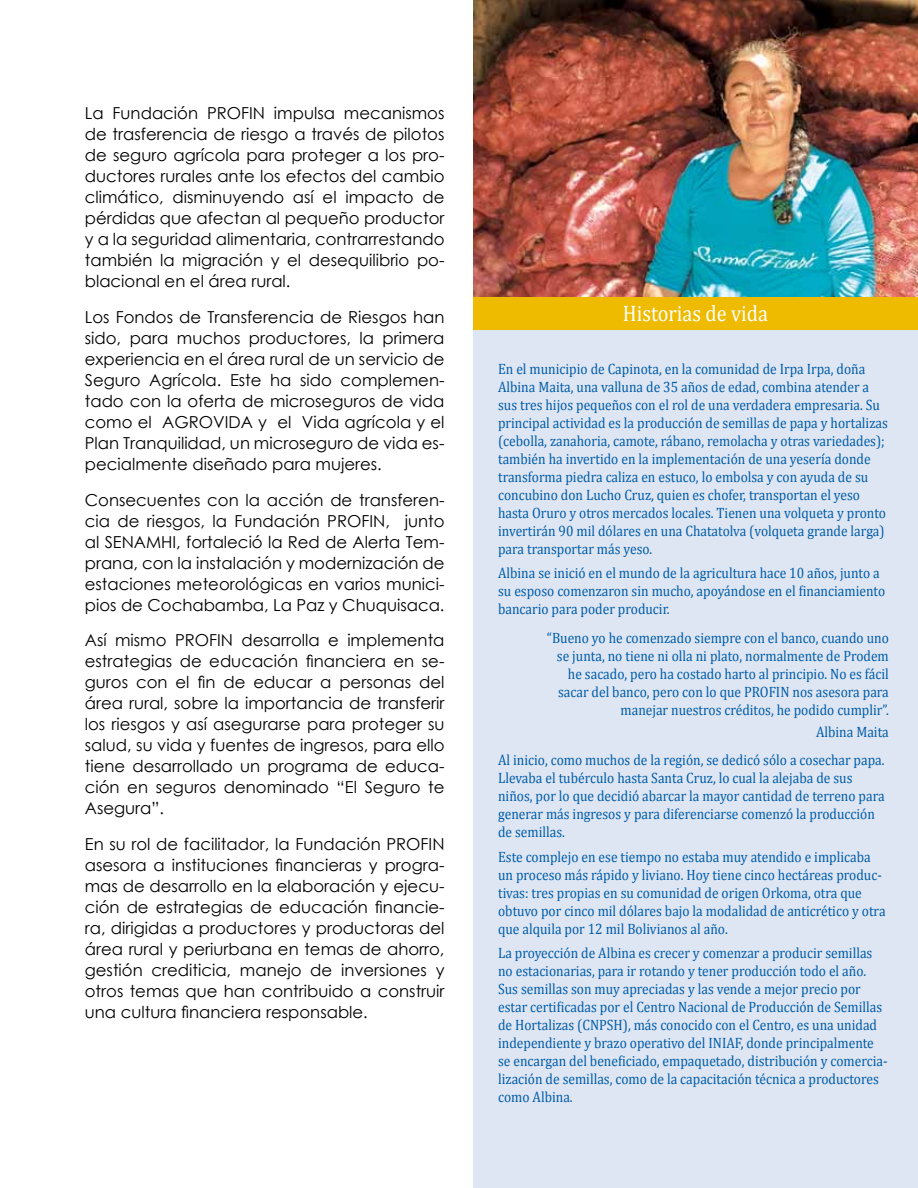
<style>
.page{position:relative;width:918px;height:1188px;background:#fff}
.page>*{position:absolute;margin:0;border:0;box-sizing:border-box;transform-origin:0 0}
.t1{font:22.5px "Cambria";color:#fff;scale:.9 1}
.t2{font:16.5px/21px "Century Gothic";color:#000;text-align:justify}
.t3{font:15px/18px "Cambria";color:#005da8;scale:.9 1}
</style>
<div class="page">
<div style="left:474px;top:0;width:444px;height:1188px;background:#dee5f3"></div>
<img style="left:474px;top:0;width:444px;height:297px">
<div style="left:474px;top:297px;width:444px;height:33px;background:#eb0"></div>
<p class="t2" style="left:85px;top:102px;width:361px">La Fundación PROFIN impulsa mecanismos de trasferencia de riesgo a través de pilotos de seguro agrícola para proteger a los pro&shy;ductores rurales ante los efectos del cambio climático, disminuyendo así el impacto de pérdidas que afectan al pequeño productor y a la seguridad alimentaria, contrarrestando también la migración y el desequilibrio po&shy;blacional en el área rural.</p>
<p class="t2" style="left:85px;top:306px;width:361px">Los Fondos de Transferencia de Riesgos han sido, para muchos productores, la primera experiencia en el área rural de un servicio de Seguro Agrícola. Este ha sido complemen&shy;tado con la oferta de microseguros de vida como el AGROVIDA y el Vida agrícola y el Plan Tranquilidad, un microseguro de vida es&shy;pecialmente diseñado para mujeres.</p>
<p class="t2" style="left:85px;top:489px;width:361px">Consecuentes con la acción de transferen&shy;cia de riesgos, la Fundación PROFIN, junto al SENAMHI, fortaleció la Red de Alerta Tem&shy;prana, con la instalación y modernización de estaciones meteorológicas en varios munici&shy;pios de Cochabamba, La Paz y Chuquisaca.</p>
<p class="t2" style="left:85px;top:630px;width:361px">Así mismo PROFIN desarrolla e implementa estrategias de educación financiera en se&shy;guros con el fin de educar a personas del área rural, sobre la importancia de transferir los riesgos y así asegurarse para proteger su salud, su vida y fuentes de ingresos, para ello tiene desarrollado un programa de educa&shy;ción en seguros denominado “El Seguro te Asegura”.</p>
<p class="t2" style="left:85px;top:834px;width:361px">En su rol de facilitador, la Fundación PROFIN asesora a instituciones financieras y progra&shy;mas de desarrollo en la elaboración y ejecu&shy;ción de estrategias de educación financie&shy;ra, dirigidas a productores y productoras del área rural y periurbana en temas de ahorro, gestión crediticia, manejo de inversiones y otros temas que han contribuido a construir una cultura financiera responsable.</p>
<h1 class="t1" style="left:623px;top:300px;width:163px">Historias de vida</h1>
<p class="t3" style="left:498px;top:359px;width:435px">En el municipio de Capinota, en la comunidad de Irpa Irpa, doña Albina Maita, una valluna de 35 años de edad, combina atender a sus tres hijos pequeños con el rol de una verdadera empresaria. Su principal actividad es la producción de semillas de papa y hortalizas (cebolla, zanahoria, camote, rábano, remolacha y otras variedades); también ha invertido en la implementación de una yesería donde transforma piedra caliza en estuco, lo embolsa y con ayuda de su concubino don Lucho Cruz, quien es chofer, transportan el yeso hasta Oruro y otros mercados locales. Tienen una volqueta y pronto invertirán 90 mil dólares en una Chatatolva (volqueta grande larga) para transportar más yeso.</p>
<p class="t3" style="left:498px;top:564px;width:432px">Albina se inició en el mundo de la agricultura hace 10 años, junto a su esposo comenzaron sin mucho, apoyándose en el financiamiento bancario para poder producir.</p>
<p class="t3" style="left:547px;top:628px;width:381px;text-align:right">“Bueno yo he comenzado siempre con el banco, cuando uno se junta, no tiene ni olla ni plato, normalmente de Prodem he sacado, pero ha costado harto al principio. No es fácil sacar del banco, pero con lo que PROFIN nos asesora para manejar nuestros créditos, he podido cumplir”.</p>
<p class="t3" style="left:498px;top:717px;width:436px;line-height:28.7px;text-align:right">Albina Maita<br>Al inicio, como muchos de la región, se dedicó sólo a cosechar papa.</p>
<p class="t3" style="left:498px;top:769px;width:431px">Llevaba el tubérculo hasta Santa Cruz, lo cual la alejaba de sus niños, por lo que decidió abarcar la mayor cantidad de terreno para generar más ingresos y para diferenciarse comenzó la producción de semillas.</p>
<p class="t3" style="left:498px;top:848px;width:432px">Este complejo en ese tiempo no estaba muy atendido e implicaba un proceso más rápido y liviano. Hoy tiene cinco hectáreas produc&shy;tivas: tres propias en su comunidad de origen Orkoma, otra que obtuvo por cinco mil dólares bajo la modalidad de anticrético y otra que alquila por 12 mil Bolivianos al año.</p>
<p class="t3" style="left:498px;top:944px;width:434px">La proyección de Albina es crecer y comenzar a producir semillas no estacionarias, para ir rotando y tener producción todo el año.<br>Sus semillas son muy apreciadas y las vende a mejor precio por estar certificadas por el Centro Nacional de Producción de Semillas de Hortalizas (CNPSH), más conocido con el Centro, es una unidad independiente y brazo operativo del INIAF, donde principalmente se encargan del beneficiado, empaquetado, distribución y comercia&shy;lización de semillas, como de la capacitación técnica a productores como Albina.</p>
</div>
